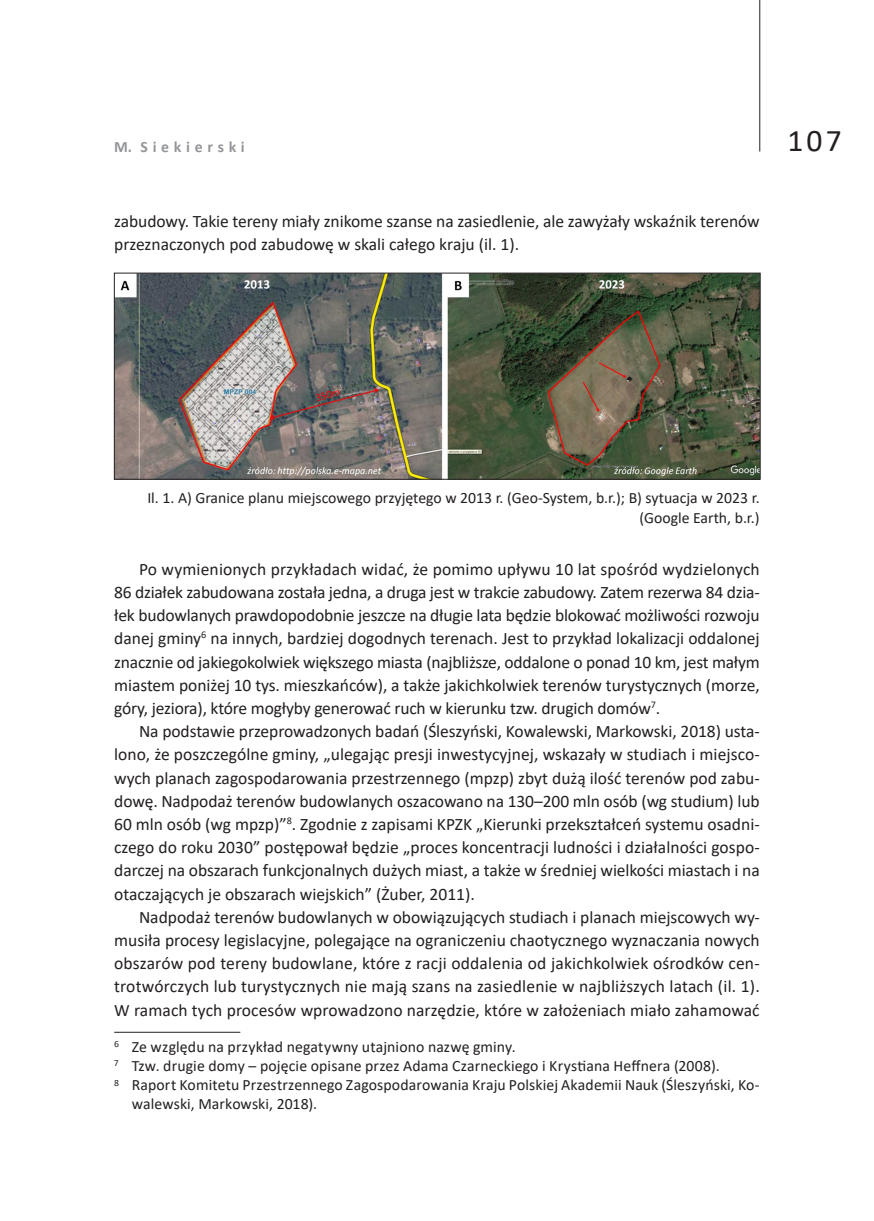
<style>
.page{position:relative;width:874px;height:1221px;background:#fff}
.page>*{position:absolute;margin:0;border:0;box-sizing:border-box;transform-origin:0 0}
.t1{font:31.5px "Calibri";color:#231f20}
.t2{font:17.5px/23.1px "Calibri";letter-spacing:-.005em;color:#231f20;text-align:justify}
.t3{font:15.75px/19.2px "Calibri";letter-spacing:.005em;color:#231f20;text-align:right}
.t4{font:700 15.75px "Calibri";letter-spacing:.3em;color:#939598}
</style>
<div class="page">
<hr style="left:759px;top:0;width:1px;height:151px;background:#231f20">
<hr style="left:114px;top:1031px;width:126px;height:1px;background:#231f20">
<img style="left:116px;top:275px;width:642px;height:202px">
<div style="left:114px;top:273px;width:646px;height:206px;border:1px solid #231f20"></div>
<p class="t4" style="left:114px;top:135px;width:132px">M. Siekierski</p>
<h1 class="t1" style="left:787px;top:119px;width:56px">107</h1>
<p class="t2" style="left:114px;top:209px;width:646px">zabudowy. Takie tereny miały znikome szanse na zasiedlenie, ale zawyżały wskaźnik terenów przeznaczonych pod zabudowę w skali całego kraju (il. 1).</p>
<p class="t3" style="left:147px;top:488px;width:613px">Il. 1. A) Granice planu miejscowego przyjętego w 2013 r. (Geo-System, b.r.); B) sytuacja w 2023 r. (Google Earth, b.r.)</p>
<p class="t2" style="left:114px;top:557px;width:646px;text-indent:25px">Po wymienionych przykładach widać, że pomimo upływu 10 lat spośród wydzielonych 86 działek zabudowana została jedna, a druga jest w trakcie zabudowy. Zatem rezerwa 84 dzia&shy;łek budowlanych prawdopodobnie jeszcze na długie lata będzie blokować możliwości rozwoju danej gminy<sup>6</sup> na innych, bardziej dogodnych terenach. Jest to przykład lokalizacji oddalonej znacznie od jakiegokolwiek większego miasta (najbliższe, oddalone o ponad 10 km, jest małym miastem poniżej 10 tys. mieszkańców), a także jakichkolwiek terenów turystycznych (morze, góry, jeziora), które mogłyby generować ruch w kierunku tzw. drugich domów<sup>7</sup>.</p>
<p class="t2" style="left:114px;top:719px;width:646px;text-indent:25px">Na podstawie przeprowadzonych badań (Śleszyński, Kowalewski, Markowski, 2018) usta&shy;lono, że poszczególne gminy, „ulegając presji inwestycyjnej, wskazały w studiach i miejsco&shy;wych planach zagospodarowania przestrzennego (mpzp) zbyt dużą ilość terenów pod zabu&shy;dowę. Nadpodaż terenów budowlanych oszacowano na 130–200 mln osób (wg studium) lub 60 mln osób (wg mpzp)”<sup>8</sup>. Zgodnie z zapisami KPZK „Kierunki przekształceń systemu osadni&shy;czego do roku 2030” postępował będzie „proces koncentracji ludności i działalności gospo&shy;darczej na obszarach funkcjonalnych dużych miast, a także w średniej wielkości miastach i na otaczających je obszarach wiejskich” (Żuber, 2011).</p>
<p class="t2" style="left:114px;top:904px;width:646px;text-indent:25px">Nadpodaż terenów budowlanych w obowiązujących studiach i planach miejscowych wy&shy;musiła procesy legislacyjne, polegające na ograniczeniu chaotycznego wyznaczania nowych obszarów pod tereny budowlane, które z racji oddalenia od jakichkolwiek ośrodków cen&shy;trotwórczych lub turystycznych nie mają szans na zasiedlenie w najbliższych latach (il. 1).<br>W ramach tych procesów wprowadzono narzędzie, które w założeniach miało zahamować</p>
<p class="t3" style="left:114px;top:1036px;width:403px"><sup>6</sup> Ze względu na przykład negatywny utajniono nazwę gminy.</p>
<p class="t3" style="left:114px;top:1055px;width:606px"><sup>7</sup> Tzw. drugie domy – pojęcie opisane przez Adama Czarneckiego i Krystiana Heffnera (2008).</p>
<p class="t3" style="left:114px;top:1074px;width:646px"><sup>8</sup> Raport Komitetu Przestrzennego Zagospodarowania Kraju Polskiej Akademii Nauk (Śleszyński, Ko-</p>
<p class="t3" style="left:132px;top:1093px;width:187px">walewski, Markowski, 2018).</p>
</div>
